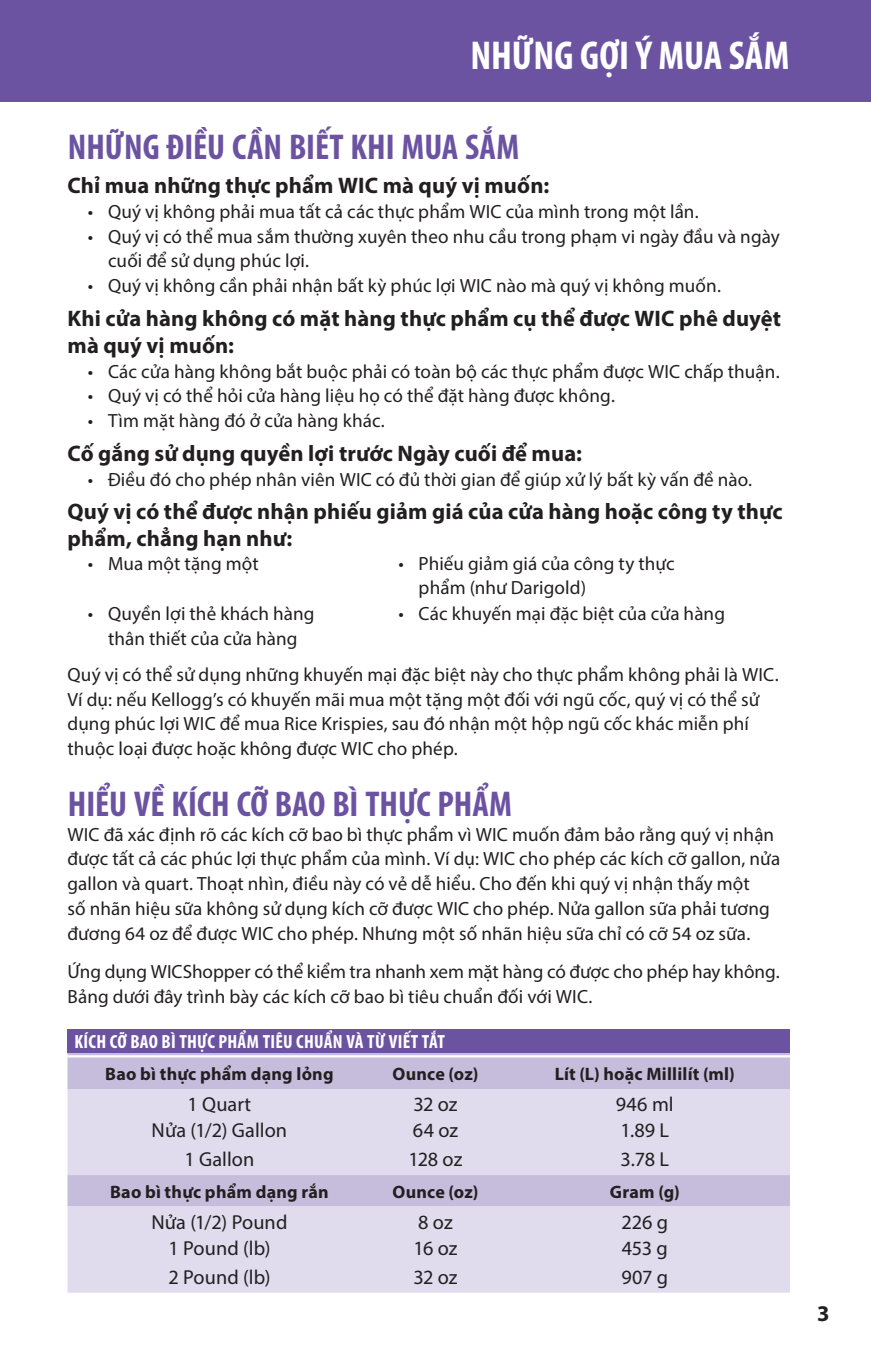
<style>
.page{position:relative;width:871px;height:1357px;background:#fff}
.page>*{position:absolute;margin:0;border:0;box-sizing:border-box;transform-origin:0 0}
.Page_heading_white{font:700 condensed 40.5px "Myriad Pro";color:#fff}
.Page_subhead{font:700 condensed 36px "Myriad Pro";color:#6b53a2}
.Body_H2{font:700 22.5px/27px "Myriad Pro";letter-spacing:.005em;color:#231f20}
.Body_type{font:20.25px "Myriad Pro";color:#231f20}
.body{font:19.12px/24.8px "Myriad Pro";letter-spacing:.005em;color:#231f20}
.Shopping_Tip{font:700 condensed 19.12px "Myriad Pro";letter-spacing:.01em;color:#fff}
.Buy_subhead{font:700 18px "Myriad Pro";letter-spacing:.015em;color:#231f20}
</style>
<div class="page">
<div style="left:68px;top:1053px;width:722px;height:36px;background:#c6bddd"></div>
<svg style="left:68px;top:1089px;width:722px;height:203px;background:#dcd6ea"></svg>
<div style="left:68px;top:1029px;width:722px;height:24px;background:#6b53a2"></div>
<hr style="left:68px;top:1055px;width:722px;height:2px;background:#fff">
<div style="left:0;top:0;width:871px;height:101px;background:#6b53a2"></div>
<p class="Page_heading_white" style="left:470px;top:30px;width:321px">NHỮNG GỢI Ý MUA SẮM</p>
<p class="Page_subhead" style="left:68px;top:125px;width:453px">NHỮNG ĐIỀU CẦN BIẾT KHI MUA SẮM</p>
<p class="Body_H2" style="left:68px;top:171px;width:483px">Chỉ mua những thực phẩm WIC mà quý vị muốn:</p>
<p class="body" style="left:88px;top:199px;width:611px">• Quý vị không phải mua tất cả các thực phẩm WIC của mình trong một lần.</p>
<p class="body" style="left:108px;top:223px;width:673px;text-indent:-20px">• Quý vị có thể mua sắm thường xuyên theo nhu cầu trong phạm vi ngày đầu và ngày cuối để sử dụng phúc lợi.</p>
<p class="body" style="left:88px;top:273px;width:633px">• Quý vị không cần phải nhận bất kỳ phúc lợi WIC nào mà quý vị không muốn.</p>
<p class="Body_H2" style="left:68px;top:304px;width:715px">Khi cửa hàng không có mặt hàng thực phẩm cụ thể được WIC phê duyệt mà quý vị muốn:</p>
<p class="body" style="left:88px;top:358px;width:691px">• Các cửa hàng không bắt buộc phải có toàn bộ các thực phẩm được WIC chấp thuận.</p>
<p class="body" style="left:88px;top:383px;width:527px">• Quý vị có thể hỏi cửa hàng liệu họ có thể đặt hàng được không.</p>
<p class="body" style="left:88px;top:408px;width:297px">• Tìm mặt hàng đó ở cửa hàng khác.</p>
<p class="Body_H2" style="left:68px;top:439px;width:516px">Cố gắng sử dụng quyền lợi trước Ngày cuối để mua:</p>
<p class="body" style="left:88px;top:466px;width:664px">• Điều đó cho phép nhân viên WIC có đủ thời gian để giúp xử lý bất kỳ vấn đề nào.</p>
<p class="Body_H2" style="left:68px;top:497px;width:716px">Quý vị có thể được nhận phiếu giảm giá của cửa hàng hoặc công ty thực phẩm, chẳng hạn như:</p>
<p class="body" style="left:88px;top:551px;width:173px">• Mua một tặng một</p>
<p class="body" style="left:418px;top:551px;width:258px;text-indent:-20px">• Phiếu giảm giá của công ty thực phẩm (như Darigold)</p>
<p class="body" style="left:88px;top:601px;width:228px;text-align:center">• Quyền lợi thẻ khách hàng thân thiết của cửa hàng</p>
<p class="body" style="left:398px;top:601px;width:328px">• Các khuyến mại đặc biệt của cửa hàng</p>
<p class="body" style="left:68px;top:662px;width:711px">Quý vị có thể sử dụng những khuyến mại đặc biệt này cho thực phẩm không phải là WIC.<br>Ví dụ: nếu Kellogg’s có khuyến mãi mua một tặng một đối với ngũ cốc, quý vị có thể sử dụng phúc lợi WIC để mua Rice Krispies, sau đó nhận một hộp ngũ cốc khác miễn phí thuộc loại được hoặc không được WIC cho phép.</p>
<p class="Page_subhead" style="left:68px;top:781px;width:446px">HIỂU VỀ KÍCH CỠ BAO BÌ THỰC PHẨM</p>
<p class="body" style="left:68px;top:821px;width:714px">WIC đã xác định rõ các kích cỡ bao bì thực phẩm vì WIC muốn đảm bảo rằng quý vị nhận được tất cả các phúc lợi thực phẩm của mình. Ví dụ: WIC cho phép các kích cỡ gallon, nửa gallon và quart. Thoạt nhìn, điều này có vẻ dễ hiểu. Cho đến khi quý vị nhận thấy một<br>số nhãn hiệu sữa không sử dụng kích cỡ được WIC cho phép. Nửa gallon sữa phải tương đương 64 oz để được WIC cho phép. Nhưng một số nhãn hiệu sữa chỉ có cỡ 54 oz sữa.</p>
<p class="body" style="left:68px;top:959px;width:712px">Ứng dụng WICShopper có thể kiểm tra nhanh xem mặt hàng có được cho phép hay không.<br>Bảng dưới đây trình bày các kích cỡ bao bì tiêu chuẩn đối với WIC.</p>
<p class="Shopping_Tip" style="left:74px;top:1030px;width:372px">KÍCH CỠ BAO BÌ THỰC PHẨM TIÊU CHUẨN VÀ TỪ VIẾT TẮT</p>
<p class="Buy_subhead" style="left:105px;top:1062px;width:230px">Bao bì thực phẩm dạng lỏng</p>
<p class="Buy_subhead" style="left:392px;top:1062px;width:88px">Ounce (oz)</p>
<p class="Buy_subhead" style="left:555px;top:1062px;width:182px">Lít (L) hoặc Millilít (ml)</p>
<p class="Body_type" style="left:187px;top:1091px;width:65px">1 Quart</p>
<p class="Body_type" style="left:413px;top:1091px;width:46px">32 oz</p>
<p class="Body_type" style="left:616px;top:1091px;width:59px">946 ml</p>
<p class="Body_type" style="left:152px;top:1118px;width:137px">Nửa (1/2) Gallon</p>
<p class="Body_type" style="left:413px;top:1118px;width:47px">64 oz</p>
<p class="Body_type" style="left:620px;top:1118px;width:50px">1.89 L</p>
<p class="Body_type" style="left:184px;top:1147px;width:71px">1 Gallon</p>
<p class="Body_type" style="left:409px;top:1147px;width:55px">128 oz</p>
<p class="Body_type" style="left:620px;top:1147px;width:50px">3.78 L</p>
<p class="Buy_subhead" style="left:110px;top:1180px;width:220px">Bao bì thực phẩm dạng rắn</p>
<p class="Buy_subhead" style="left:392px;top:1180px;width:88px">Ounce (oz)</p>
<p class="Buy_subhead" style="left:610px;top:1180px;width:71px">Gram (g)</p>
<p class="Body_type" style="left:151px;top:1209px;width:137px">Nửa (1/2) Pound</p>
<p class="Body_type" style="left:418px;top:1209px;width:36px">8 oz</p>
<p class="Body_type" style="left:621px;top:1209px;width:48px">226 g</p>
<p class="Body_type" style="left:168px;top:1235px;width:104px">1 Pound (lb)</p>
<p class="Body_type" style="left:413px;top:1235px;width:45px">16 oz</p>
<p class="Body_type" style="left:622px;top:1235px;width:48px">453 g</p>
<p class="Body_type" style="left:168px;top:1264px;width:104px">2 Pound (lb)</p>
<p class="Body_type" style="left:413px;top:1264px;width:46px">32 oz</p>
<p class="Body_type" style="left:621px;top:1264px;width:48px">907 g</p>
<p class="Body_H2" style="left:817px;top:1299px;width:14px">3</p>
</div>
